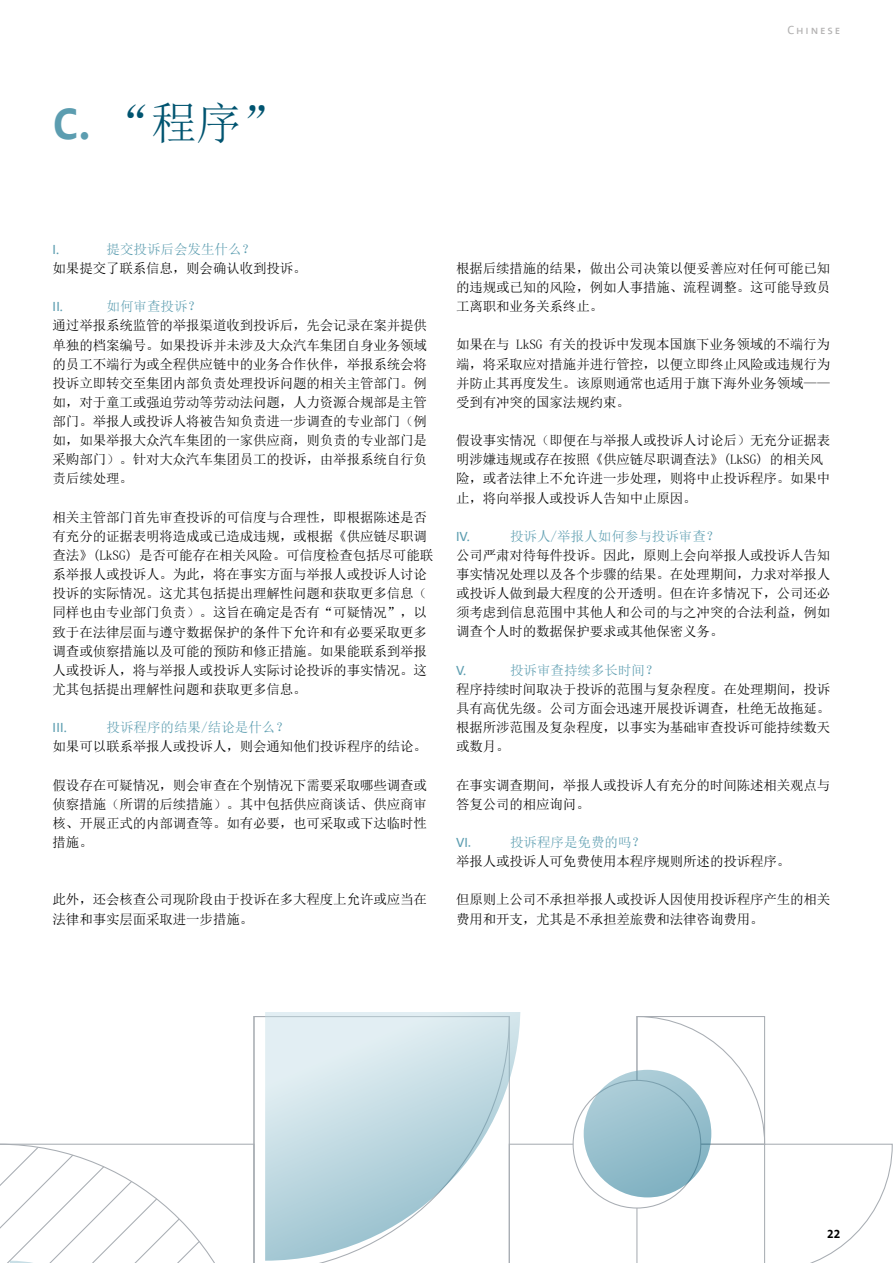
<style>
.page{position:relative;width:893px;height:1263px;background:#fff}
.page>*{position:absolute;margin:0;border:0;box-sizing:border-box;transform-origin:0 0}
.t1{font:45px "Sim Sun";color:#005470}
.t2{font:13.5px/19.2px "Sim Sun";letter-spacing:-.01em;color:#000;text-align:justify}
.t3{font:13.5px "Sim Sun";color:#5c9db0}
.t4{font:13.5px "VWAG The Sans";letter-spacing:.02em;color:#5c9db0}
.t5{font:12px "VWAG The Sans";letter-spacing:.155em;color:#b3b2b2}
.t6{font:700 12px "VWAG The Sans";color:#000}
.s1{font-family:"VWAG The Sans";font-weight:700;color:#5c9db0}
.s2{font-family:"Sim Sun"}
</style>
<div class="page">
<svg style="left:520px;top:1016px;width:373px;height:247px"></svg>
<svg style="left:253px;top:1016px;width:257px;height:247px"></svg>
<svg style="left:0;top:1143px;width:255px;height:120px"></svg>
<svg style="left:573px;top:1080px;width:128px;height:128px"></svg>
<div style="left:584px;top:1070px;width:127px;height:127px;background:linear-gradient(to bottom,#abcbd6,#81b2c2);border-radius:64px"></div>
<svg style="left:265px;top:1013px;width:255px;height:248px"></svg>
<h1 class="t1" style="left:53px;top:100px;width:235px"><span class="s1">C.</span> “程序”</h1>
<p class="t5" style="left:787px;top:23px;width:54px">Chinese</p>
<p class="t4" style="left:53px;top:241px;width:8px">I.</p>
<p class="t3" style="left:107px;top:242px;width:150px">提交投诉后会发生什么？</p>
<p class="t2" style="left:53px;top:259px;width:256px">如果提交了联系信息，则会确认收到投诉。</p>
<p class="t4" style="left:53px;top:298px;width:12px">II.</p>
<p class="t3" style="left:107px;top:300px;width:96px">如何审查投诉？</p>
<p class="t2" style="left:53px;top:316px;width:376px">通过举报系统监管的举报渠道收到投诉后，先会记录在案并提供单独的档案编号。如果投诉并未涉及大众汽车集团自身业务领域的员工不端行为或全程供应链中的业务合作伙伴，举报系统会将投诉立即转交至集团内部负责处理投诉问题的相关主管部门。例如，对于童工或强迫劳动等劳动法问题，人力资源合规部是主管部门。举报人或投诉人将被告知负责进一步调查的专业部门（例如，如果举报大众汽车集团的一家供应商，则负责的专业部门是采购部门）。针对大众汽车集团员工的投诉，由举报系统自行负责后续处理。</p>
<p class="t2" style="left:53px;top:507px;width:382px;text-align:left">相关主管部门首先审查投诉的可信度与合理性，即根据陈述是否有充分的证据表明将造成或已造成违规，或根据《供应链尽职调查法》(LkSG) 是否可能存在相关风险。可信度检查包括尽可能联系举报人或投诉人。为此，将在事实方面与举报人或投诉人讨论投诉的实际情况。这尤其包括提出理解性问题和获取更多信息（同样也由专业部门负责）。这旨在确定是否有“可疑情况”，以致于在法律层面与遵守数据保护的条件下允许和有必要采取更多调查或侦察措施以及可能的预防和修正措施。如果能联系到举报人或投诉人，将与举报人或投诉人实际讨论投诉的事实情况。这尤其包括提出理解性问题和获取更多信息。</p>
<p class="t4" style="left:53px;top:719px;width:16px">III.</p>
<p class="t3" style="left:107px;top:721px;width:184px">投诉程序的结果/结论是什么？</p>
<p class="t2" style="left:53px;top:737px;width:376px">如果可以联系举报人或投诉人，则会通知他们投诉程序的结论。</p>
<p class="t2" style="left:53px;top:775px;width:376px">假设存在可疑情况，则会审查在个别情况下需要采取哪些调查或侦察措施（所谓的后续措施）。其中包括供应商谈话、供应商审核、开展正式的内部调查等。如有必要，也可采取或下达临时性措施。</p>
<p class="t2" style="left:53px;top:890px;width:376px">此外，还会核查公司现阶段由于投诉在多大程度上允许或应当在法律和事实层面采取进一步措施。</p>
<p class="t2" style="left:456px;top:258px;width:376px">根据后续措施的结果，做出公司决策以便妥善应对任何可能已知的违规或已知的风险，例如人事措施、流程调整。这可能导致员工离职和业务关系终止。</p>
<p class="t2" style="left:456px;top:335px;width:376px">如果在与 LkSG 有关的投诉中发现本国旗下业务领域的不端行为端，将采取应对措施并进行管控，以便立即终止风险或违规行为并防止其再度发生。该原则通常也适用于旗下海外业务领域——受到有冲突的国家法规约束。</p>
<p class="t2" style="left:456px;top:431px;width:376px;text-align:left">假设事实情况（即便在与举报人或投诉人讨论后）无充分证据表明涉嫌违规或存在按照《供应链尽职调查法》(LkSG) 的相关风险，或者法律上不允许进一步处理，则将中止投诉程序。如果中止，将向举报人或投诉人告知中止原因。</p>
<p class="t4" style="left:456px;top:528px;width:15px">IV.</p>
<p class="t3" style="left:510px;top:529px;width:211px">投诉人/举报人如何参与投诉审查？</p>
<p class="t2" style="left:456px;top:545px;width:376px">公司严肃对待每件投诉。因此，原则上会向举报人或投诉人告知事实情况处理以及各个步骤的结果。在处理期间，力求对举报人或投诉人做到最大程度的公开透明。但在许多情况下，公司还必须考虑到信息范围中其他人和公司的与之冲突的合法利益，例如调查个人时的数据保护要求或其他保密义务。</p>
<p class="t4" style="left:456px;top:661px;width:12px">V.</p>
<p class="t3" style="left:510px;top:663px;width:150px">投诉审查持续多长时间？</p>
<p class="t2" style="left:456px;top:679px;width:376px">程序持续时间取决于投诉的范围与复杂程度。在处理期间，投诉具有高优先级。公司方面会迅速开展投诉调查，杜绝无故拖延。根据所涉范围及复杂程度，以事实为基础审查投诉可能持续数天或数月。</p>
<p class="t2" style="left:456px;top:775px;width:376px">在事实调查期间，举报人或投诉人有充分的时间陈述相关观点与答复公司的相应询问。</p>
<p class="t4" style="left:456px;top:834px;width:20px">VI<span class="s2">.</span></p>
<p class="t3" style="left:510px;top:835px;width:136px">投诉程序是免费的吗？</p>
<p class="t2" style="left:456px;top:852px;width:336px">举报人或投诉人可免费使用本程序规则所述的投诉程序。</p>
<p class="t2" style="left:456px;top:890px;width:376px">但原则上公司不承担举报人或投诉人因使用投诉程序产生的相关费用和开支，尤其是不承担差旅费和法律咨询费用。</p>
<p class="t6" style="left:827px;top:1226px;width:15px">22</p>
</div>
